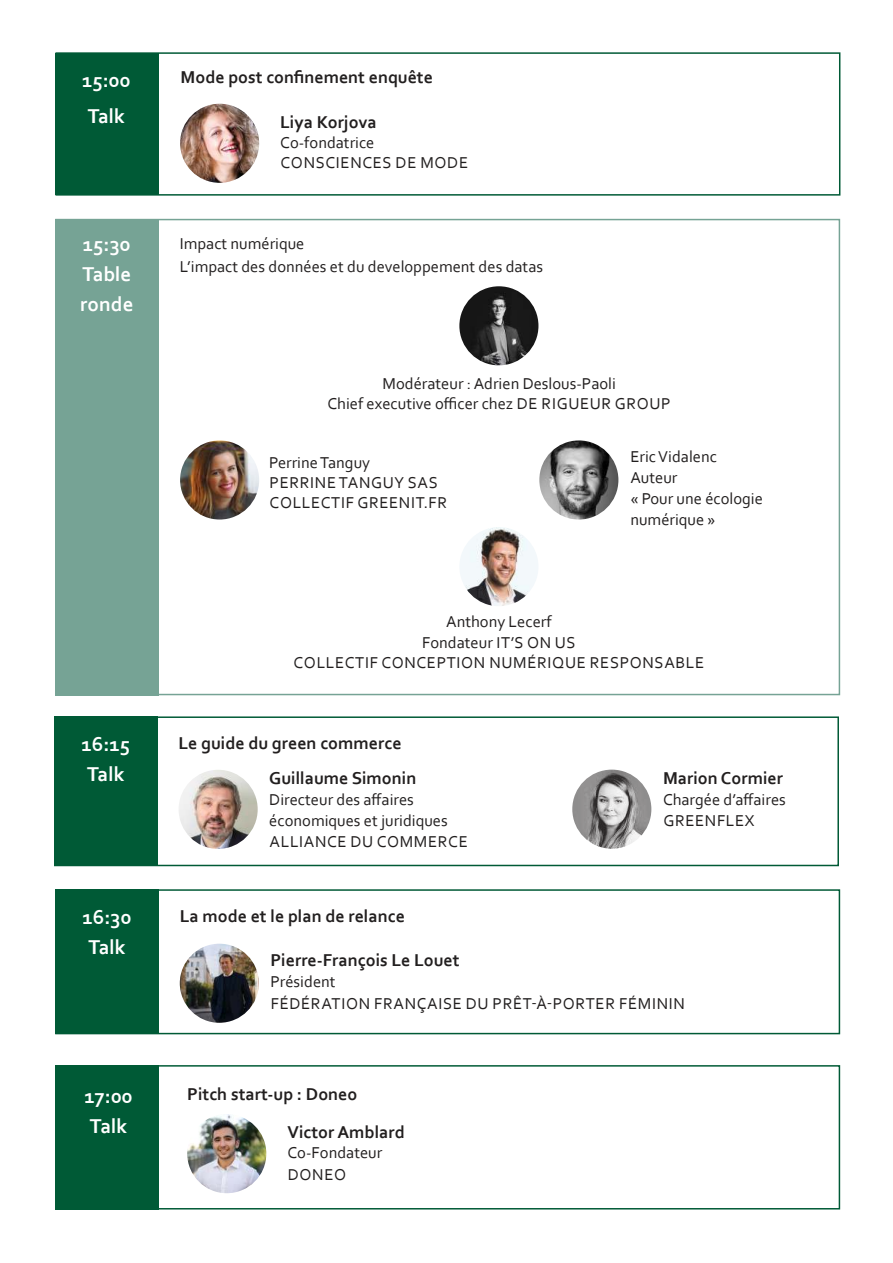
<style>
.page{position:relative;width:893px;height:1263px;background:#fff}
.page>*{position:absolute;margin:0;border:0;box-sizing:border-box;transform-origin:0 0}
.t1{font:700 21px/30px "Corbel";color:#fff}
.t2{font:700 18px "Corbel";color:#221f1f}
.t3{font:16.5px/21px "Corbel";color:#221f1f}
.t4{font:16.5px/19.8px "Corbel";letter-spacing:.04em;color:#221f1f}
</style>
<div class="page">
<div style="left:55px;top:219px;width:104px;height:476px;background:#76a395"></div>
<img style="left:459px;top:286px;width:79px;height:79px;border-radius:40px">
<img style="left:539px;top:440px;width:79px;height:79px;border-radius:40px">
<img style="left:459px;top:527px;width:79px;height:79px;border-radius:40px">
<div style="left:54px;top:716px;width:785px;height:150px;border:2px solid #005a36"></div>
<div style="left:54px;top:716px;width:104px;height:150px;background:#005a36"></div>
<img style="left:179px;top:770px;width:79px;height:79px;border-radius:40px">
<div style="left:55px;top:52px;width:785px;height:144px;border:2px solid #005a36"></div>
<div style="left:55px;top:53px;width:104px;height:142px;background:#005a36"></div>
<img style="left:180px;top:104px;width:79px;height:79px;border-radius:40px">
<div style="left:55px;top:889px;width:785px;height:145px;border:2px solid #005a36"></div>
<div style="left:55px;top:889px;width:104px;height:145px;background:#005a36"></div>
<img style="left:180px;top:944px;width:79px;height:79px;border-radius:40px">
<img style="left:180px;top:440px;width:79px;height:79px;border-radius:40px">
<img style="left:572px;top:770px;width:79px;height:79px;border-radius:40px">
<div style="left:55px;top:1065px;width:785px;height:144px;border:2px solid #005a36"></div>
<div style="left:55px;top:1065px;width:104px;height:144px;background:#005a36"></div>
<img style="left:187px;top:1114px;width:79px;height:79px;border-radius:40px">
<p class="t1" style="left:82px;top:64px;width:50px;line-height:36px">15:00<br>Talk</p>
<p class="t2" style="left:181px;top:66px;width:254px">Mode post confinement enquête</p>
<p class="t2" style="left:280px;top:115px;width:98px">Liya Korjova</p>
<p class="t4" style="left:280px;top:132px;width:189px">Co-fondatrice<br>CONSCIENCES DE MODE</p>
<p class="t1" style="left:80px;top:231px;width:55px">15:30<br>Table ronde</p>
<p class="t3" style="left:180px;top:234px;width:126px">Impact numérique</p>
<p class="t3" style="left:180px;top:257px;width:365px">L’impact des données et du developpement des datas</p>
<p class="t3" style="left:328px;top:375px;width:344px;line-height:19.8px;text-align:center">Modérateur : Adrien Deslous-Paoli<br>Chief executive officer chez DE RIGUEUR GROUP</p>
<p class="t4" style="left:269px;top:454px;width:180px">Perrine Tanguy<br>PERRINE TANGUY SAS<br>COLLECTIF GREENIT.FR</p>
<p class="t3" style="left:630px;top:447px;width:134px">Eric Vidalenc<br>Auteur<br>« Pour une écologie numérique »</p>
<p class="t4" style="left:294px;top:612px;width:412px;line-height:20.4px;text-align:center">Anthony Lecerf<br>Fondateur IT’S ON US<br>COLLECTIF CONCEPTION NUMÉRIQUE RESPONSABLE</p>
<p class="t1" style="left:82px;top:731px;width:50px">16:15</p>
<p class="t2" style="left:179px;top:736px;width:225px">Le guide du green commerce</p>
<p class="t1" style="left:87px;top:761px;width:39px">Talk</p>
<p class="t2" style="left:269px;top:771px;width:149px">Guillaume Simonin</p>
<p class="t3" style="left:269px;top:788px;width:200px">Directeur des affaires économiques et juridiques<br>ALLIANCE DU COMMERCE</p>
<p class="t2" style="left:663px;top:771px;width:121px">Marion Cormier</p>
<p class="t3" style="left:663px;top:788px;width:124px;line-height:21.6px">Chargée d’affaires<br>GREENFLEX</p>
<p class="t1" style="left:82px;top:903px;width:51px">16:30</p>
<p class="t2" style="left:180px;top:909px;width:227px">La mode et le plan de relance</p>
<p class="t1" style="left:88px;top:933px;width:39px">Talk</p>
<p class="t2" style="left:270px;top:953px;width:191px">Pierre-François Le Louet</p>
<p class="t4" style="left:270px;top:971px;width:416px;line-height:21.6px">Président<br>FÉDÉRATION FRANÇAISE DU PRÊT-À-PORTER FÉMININ</p>
<p class="t1" style="left:85px;top:1083px;width:49px">17:00<br>Talk</p>
<p class="t2" style="left:187px;top:1087px;width:172px">Pitch start-up : Doneo</p>
<p class="t2" style="left:288px;top:1125px;width:119px">Victor Amblard</p>
<p class="t3" style="left:288px;top:1141px;width:96px;line-height:21.6px">Co-Fondateur<br>DONEO</p>
</div>
